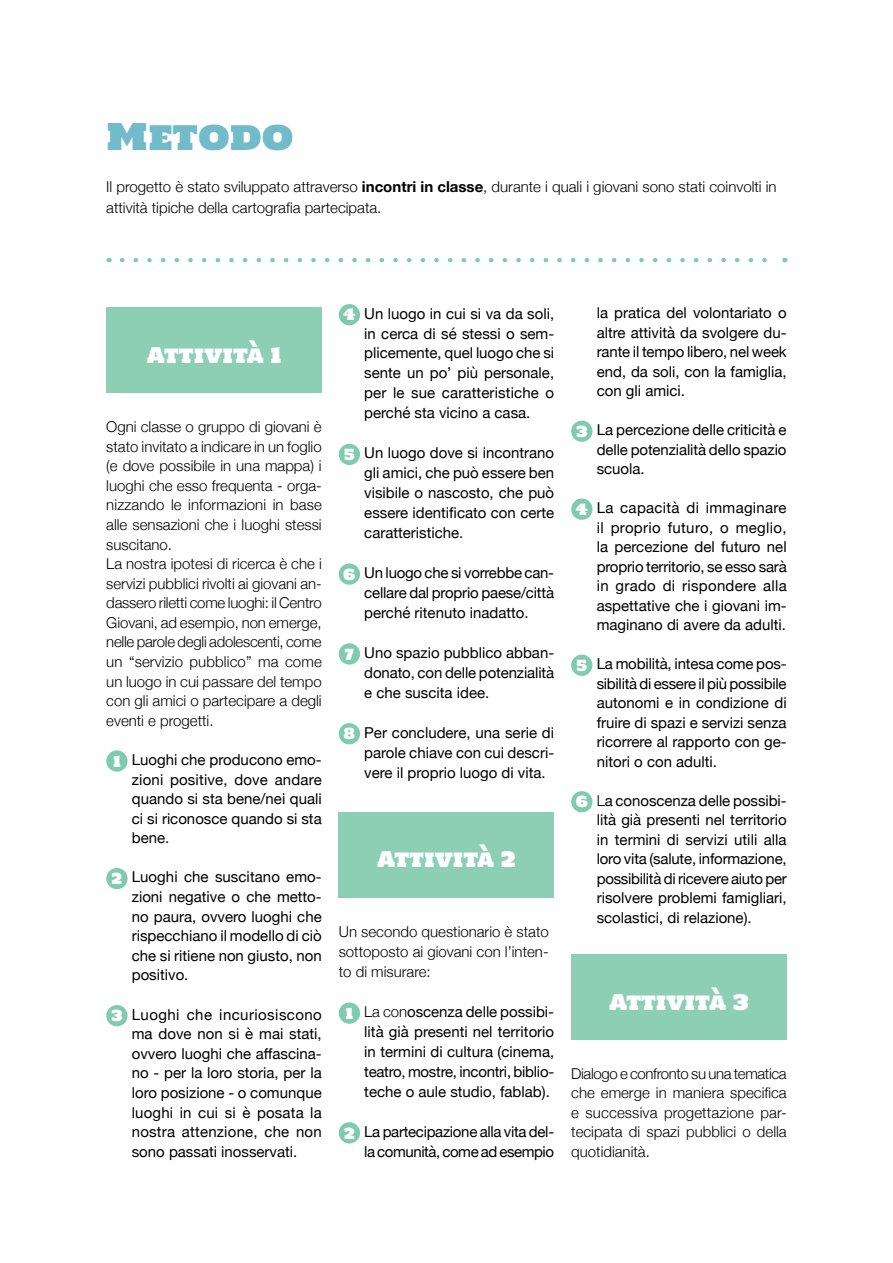
<style>
.page{position:relative;width:893px;height:1263px;background:#fff}
.page>*{position:absolute;margin:0;border:0;box-sizing:border-box;transform-origin:0 0}
.t1{font:36px "Holtwood One SC";color:#71bbca}
.t2{font:21px "Holtwood One SC";color:#fff}
.t3{font:15px/19.5px "Helvetica Neue";color:#000;text-align:justify}
.t4{font:300 15px/19.6px "Helvetica Neue";color:#000}
.t5{font:15px/20px "Helvetica Neue";letter-spacing:-.02em;color:#000;text-align:right}
.s1{font-weight:700}
.s2{font-family:"Holtwood One SC";color:#fff}
.s3{font-weight:300}
</style>
<div class="page">
<div style="left:106px;top:308px;width:216px;height:85px;background:#8dcfb5"></div>
<div style="left:106px;top:750px;width:22px;height:22px;background:#7fcbae;border-radius:50%"></div>
<div style="left:106px;top:868px;width:22px;height:21px;background:#7fcbae;border-radius:50%"></div>
<div style="left:106px;top:1005px;width:22px;height:21px;background:#7fcbae;border-radius:50%"></div>
<svg style="left:122px;top:258px;width:645px;height:4px"></svg>
<div style="left:339px;top:304px;width:21px;height:21px;background:#7fcbae;border-radius:50%"></div>
<div style="left:339px;top:444px;width:21px;height:21px;background:#7fcbae;border-radius:50%"></div>
<div style="left:339px;top:563px;width:21px;height:22px;background:#7fcbae;border-radius:50%"></div>
<div style="left:339px;top:643px;width:21px;height:21px;background:#7fcbae;border-radius:50%"></div>
<div style="left:339px;top:723px;width:21px;height:21px;background:#7fcbae;border-radius:50%"></div>
<div style="left:339px;top:812px;width:215px;height:85px;background:#8dcfb5"></div>
<div style="left:339px;top:1002px;width:21px;height:22px;background:#7fcbae;border-radius:50%"></div>
<div style="left:339px;top:1122px;width:21px;height:21px;background:#7fcbae;border-radius:50%"></div>
<div style="left:571px;top:421px;width:21px;height:21px;background:#7fcbae;border-radius:50%"></div>
<div style="left:571px;top:499px;width:21px;height:21px;background:#7fcbae;border-radius:50%"></div>
<div style="left:571px;top:655px;width:21px;height:21px;background:#7fcbae;border-radius:50%"></div>
<div style="left:571px;top:791px;width:21px;height:21px;background:#7fcbae;border-radius:50%"></div>
<div style="left:571px;top:954px;width:216px;height:86px;background:#8dcfb5"></div>
<h1 class="t1" style="left:106px;top:116px;width:189px">Metodo</h1>
<p class="t4" style="left:106px;top:175px;width:672px;line-height:21px">Il progetto è stato sviluppato attraverso <span class="s1">incontri in classe</span>, durante i quali i giovani sono stati coinvolti in attività tipiche della cartografia partecipata.</p>
<h2 class="t2" style="left:147px;top:343px;width:136px">Attività 1</h2>
<p class="t4" style="left:106px;top:416px;width:217px">Ogni classe o gruppo di giovani è stato invitato a indicare in un foglio (e dove possibile in una mappa) i luoghi che esso frequenta - orga&shy;nizzando le informazioni in base alle sensazioni che i luoghi stessi suscitano.<br>La nostra ipotesi di ricerca è che i servizi pubblici rivolti ai giovani an&shy;dassero riletti come luoghi: il Centro<br>Giovani, ad esempio, non emerge, nelle parole degli adolescenti, come un “servizio pubblico” ma come un luogo in cui passare del tempo con gli amici o partecipare a degli eventi e progetti.</p>
<p class="t3" style="left:132px;top:751px;width:191px;text-indent:-19px"><span class="s2">1</span> Luoghi che producono emo&shy;zioni positive, dove andare quando si sta bene/nei quali ci si riconosce quando si sta bene.</p>
<p class="t3" style="left:132px;top:868px;width:191px;text-indent:-20px"><span class="s2">2</span> Luoghi che suscitano emo&shy;zioni negative o che metto&shy;no paura, ovvero luoghi che rispecchiano il modello di ciò che si ritiene non giusto, non positivo.</p>
<p class="t3" style="left:132px;top:1005px;width:192px;text-indent:-21px"><span class="s2">3</span> Luoghi che incuriosiscono ma dove non si è mai stati, ovvero luoghi che affascina&shy;no - per la loro storia, per la loro posizione - o comunque luoghi in cui si è posata la nostra attenzione, che non sono passati inosservati.</p>
<p class="t3" style="left:364px;top:304px;width:192px;line-height:20px;text-indent:-21px"><span class="s2">4</span> Un luogo in cui si va da soli, in cerca di sé stessi o sem&shy;plicemente, quel luogo che si sente un po’ più personale, per le sue caratteristiche o perché sta vicino a casa.</p>
<p class="t3" style="left:364px;top:444px;width:191px;line-height:20px;text-indent:-20px"><span class="s2">5</span> Un luogo dove si incontrano gli amici, che può essere ben visibile o nascosto, che può essere identificato con certe caratteristiche.</p>
<p class="t3" style="left:364px;top:563px;width:191px;line-height:20px;text-indent:-21px"><span class="s2">6</span> Un luogo che si vorrebbe can&shy;cellare dal proprio paese/città perché ritenuto inadatto.</p>
<p class="t3" style="left:364px;top:643px;width:191px;line-height:20px;text-indent:-19px"><span class="s2">7</span> Uno spazio pubblico abban&shy;donato, con delle potenzialità e che suscita idee.</p>
<p class="t3" style="left:364px;top:723px;width:191px;line-height:20px;text-indent:-21px"><span class="s2">8</span> Per concludere, una serie di parole chiave con cui descri&shy;vere il proprio luogo di vita.</p>
<h2 class="t2" style="left:377px;top:848px;width:140px">Attività 2</h2>
<p class="t4" style="left:339px;top:921px;width:212px;text-align:justify">Un secondo questionario è stato sottoposto ai giovani con l’inten&shy;to di misurare:</p>
<p class="t3" style="left:364px;top:1002px;width:191px;line-height:20px;text-indent:-19px"><span class="s2">1</span> <span class="s3">La con</span>oscenza delle possibi&shy;lità già presenti nel territorio in termini di cultura (cinema, teatro, mostre, incontri, biblio&shy;teche o aule studio, fablab).</p>
<p class="t5" style="left:344px;top:1122px;width:212px"><span class="s2">2</span> La partecipazione alla vita del&shy;la comunità, come ad esempio</p>
<p class="t3" style="left:597px;top:304px;width:192px">la pratica del volontariato o altre attività da svolgere du&shy;rante il tempo libero, nel week end, da soli, con la famiglia, con gli amici.</p>
<p class="t3" style="left:597px;top:421px;width:191px;text-indent:-21px"><span class="s2">3</span> La percezione delle criticità e delle potenzialità dello spazio scuola.</p>
<p class="t3" style="left:597px;top:499px;width:192px;text-indent:-21px"><span class="s2">4</span> La capacità di immaginare il proprio futuro, o meglio, la percezione del futuro nel proprio territorio, se esso sarà in grado di rispondere alla aspettative che i giovani im&shy;maginano di avere da adulti.</p>
<p class="t3" style="left:597px;top:655px;width:191px;text-indent:-20px"><span class="s2">5</span> La mobilità, intesa come pos&shy;sibilità di essere il più possibile autonomi e in condizione di fruire di spazi e servizi senza ricorrere al rapporto con ge&shy;nitori o con adulti.</p>
<p class="t3" style="left:597px;top:791px;width:192px;text-indent:-21px"><span class="s2">6</span> <span class="s3">L</span>a conoscenza delle possibi&shy;lità già presenti nel territorio in termini di servizi utili alla loro vita (salute, informazione, possibilità di ricevere aiuto per risolvere problemi famigliari, scolastici, di relazione).</p>
<h2 class="t2" style="left:609px;top:990px;width:141px">Attività 3</h2>
<p class="t4" style="left:571px;top:1062px;width:217px;text-align:justify">Dialogo e confronto su una tematica che emerge in maniera specifica e successiva progettazione par&shy;tecipata di spazi pubblici o della quotidianità.</p>
</div>
